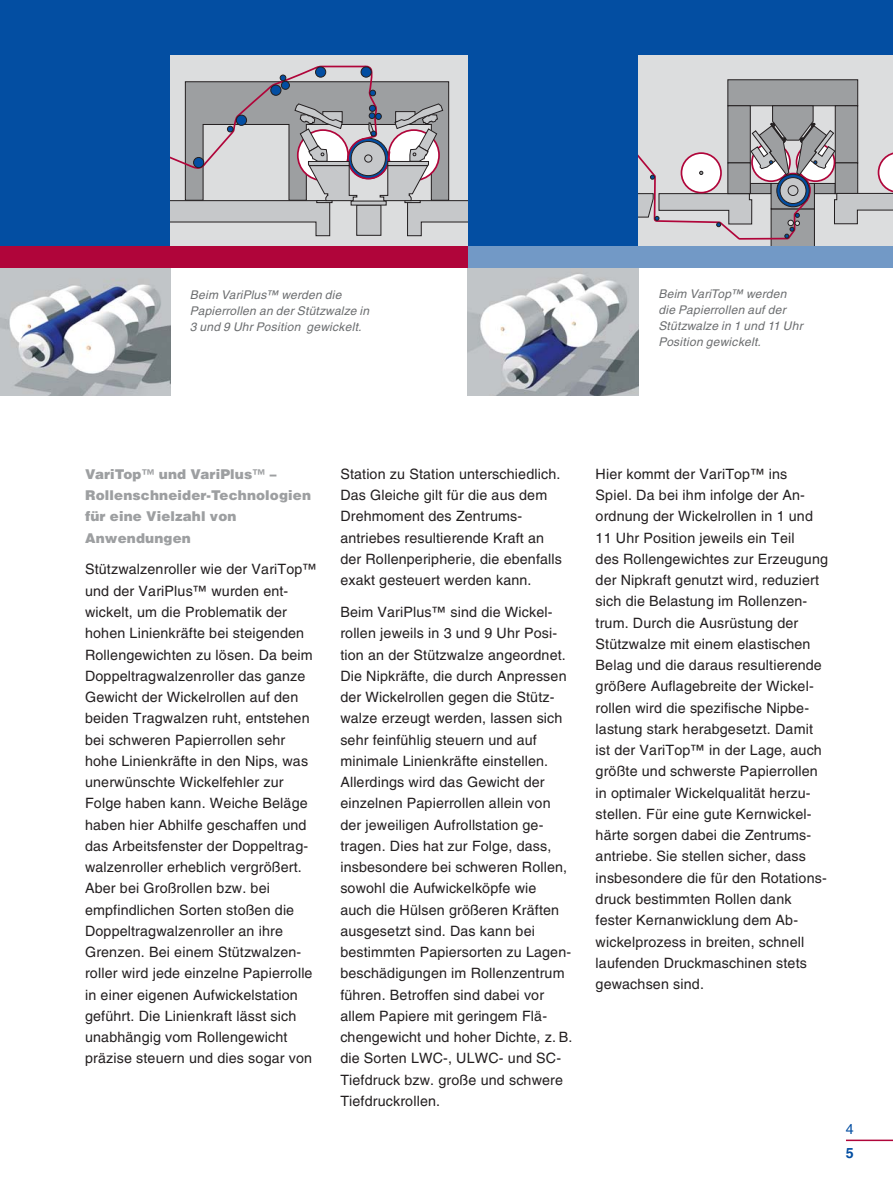
<style>
.page{position:relative;width:893px;height:1191px;background:#fff}
.page>*{position:absolute;margin:0;border:0;box-sizing:border-box;transform-origin:0 0}
.t1{font:14.25px/21.3px "Helvetica";letter-spacing:.01em;color:#231f20}
.t2{font:14.25px "Helvetica";color:#034ea2}
.t3{font:700 14.25px "Helvetica";color:#034ea2}
.t4{font:900 13.5px/21.3px "Helvetica";letter-spacing:.01em;color:#9d9fa1}
.t5{font:italic 12px/15.9px "Helvetica";letter-spacing:.025em;color:#6c6e70}
</style>
<div class="page">
<img style="left:468px;top:268px;width:170px;height:127px">
<img style="left:0;top:268px;width:170px;height:127px">
<div style="left:0;top:0;width:892px;height:268px;background:#034ea2"></div>
<hr style="left:846px;top:1140px;width:46px;height:1px;background:#b0053a">
<div style="left:638px;top:55px;width:254px;height:192px;background:#dcddde"></div>
<div style="left:727px;top:79px;width:131px;height:27px;background:#9d9fa1;border:1px solid #231f20"></div>
<svg style="left:638px;top:105px;width:254px;height:142px"></svg>
<svg style="left:776px;top:174px;width:33px;height:33px"></svg>
<svg style="left:779px;top:177px;width:27px;height:27px"></svg>
<div style="left:787px;top:185px;width:11px;height:11px;background:#c6c8ca;border:1px solid #231f20;border-radius:50%"></div>
<div style="left:170px;top:55px;width:298px;height:192px;background:#dcddde"></div>
<svg style="left:170px;top:65px;width:298px;height:172px;background:#bbbabd"></svg>
<div style="left:0;top:247px;width:468px;height:21px;background:#b0053a"></div>
<div style="left:468px;top:247px;width:424px;height:21px;background:#7299c6"></div>
<p class="t5" style="left:190px;top:288px;width:181px">Beim VariPlus™ werden die<br>Papierrollen an der Stützwalze in<br>3 und 9 Uhr Position gewickelt.</p>
<p class="t5" style="left:658px;top:287px;width:146px">Beim VariTop™ werden die Papierrollen auf der<br>Stützwalze in 1 und 11 Uhr<br>Position gewickelt.</p>
<p class="t4" style="left:85px;top:464px;width:227px">VariTop™ und VariPlus™ –<br>Rollenschneider-Technologien für eine Vielzahl von<br>Anwendungen</p>
<p class="t1" style="left:85px;top:560px;width:233px">Stützwalzenroller wie der VariTop™ und der VariPlus™ wurden ent&shy;wickelt, um die Problematik der hohen Linienkräfte bei steigenden Rollengewichten zu lösen. Da beim Doppeltragwalzenroller das ganze Gewicht der Wickelrollen auf den beiden Tragwalzen ruht, entstehen bei schweren Papierrollen sehr hohe Linienkräfte in den Nips, was unerwünschte Wickelfehler zur Folge haben kann. Weiche Beläge haben hier Abhilfe geschaffen und das Arbeitsfenster der Doppeltrag&shy;walzenroller erheblich vergrößert.<br>Aber bei Großrollen bzw. bei empfindlichen Sorten stoßen die Doppeltragwalzenroller an ihre Grenzen. Bei einem Stützwalzen&shy;roller wird jede einzelne Papierrolle in einer eigenen Aufwickelstation geführt. Die Linienkraft lässt sich unabhängig vom Rollengewicht präzise steuern und dies sogar von</p>
<p class="t1" style="left:340px;top:465px;width:223px">Station zu Station unterschiedlich.<br>Das Gleiche gilt für die aus dem<br>Drehmoment des Zentrums&shy;antriebes resultierende Kraft an der Rollenperipherie, die ebenfalls exakt gesteuert werden kann.</p>
<p class="t1" style="left:340px;top:603px;width:234px">Beim VariPlus™ sind die Wickel&shy;rollen jeweils in 3 und 9 Uhr Posi&shy;tion an der Stützwalze angeordnet.<br>Die Nipkräfte, die durch Anpressen der Wickelrollen gegen die Stütz&shy;walze erzeugt werden, lassen sich sehr feinfühlig steuern und auf minimale Linienkräfte einstellen.<br>Allerdings wird das Gewicht der einzelnen Papierrollen allein von der jeweiligen Aufrollstation ge&shy;tragen. Dies hat zur Folge, dass, insbesondere bei schweren Rollen, sowohl die Aufwickelköpfe wie<br>auch die Hülsen größeren Kräften ausgesetzt sind. Das kann bei bestimmten Papiersorten zu Lagen&shy;beschädigungen im Rollenzentrum führen. Betroffen sind dabei vor allem Papiere mit geringem Flä&shy;chengewicht und hoher Dichte, z. B. die Sorten LWC-, ULWC- und SC-<br>Tiefdruck bzw. große und schwere<br>Tiefdruckrollen.</p>
<p class="t1" style="left:595px;top:465px;width:234px">Hier kommt der VariTop™ ins<br>Spiel. Da bei ihm infolge der An&shy;ordnung der Wickelrollen in 1 und 11 Uhr Position jeweils ein Teil<br>des Rollengewichtes zur Erzeugung der Nipkraft genutzt wird, reduziert sich die Belastung im Rollenzen&shy;trum. Durch die Ausrüstung der Stützwalze mit einem elastischen Belag und die daraus resultierende größere Auflagebreite der Wickel&shy;rollen wird die spezifische Nipbe&shy;lastung stark herabgesetzt. Damit ist der VariTop™ in der Lage, auch größte und schwerste Papierrollen in optimaler Wickelqualität herzu&shy;stellen. Für eine gute Kernwickel&shy;härte sorgen dabei die Zentrums&shy;antriebe. Sie stellen sicher, dass insbesondere die für den Rotations&shy;druck bestimmten Rollen dank fester Kernanwicklung dem Ab&shy;wickelprozess in breiten, schnell laufenden Druckmaschinen stets gewachsen sind.</p>
<p class="t2" style="left:846px;top:1124px;width:9px">4</p>
<p class="t3" style="left:846px;top:1147px;width:9px">5</p>
</div>
